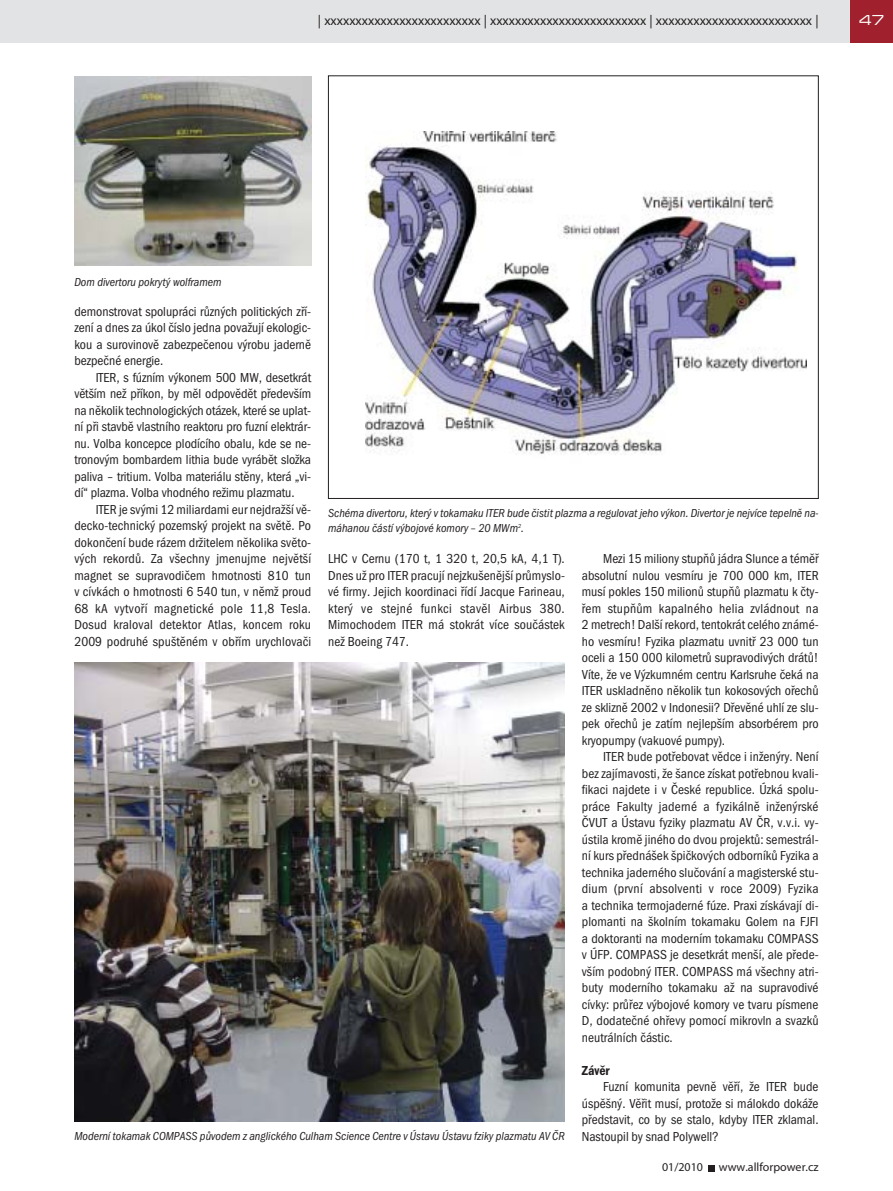
<style>
.page{position:relative;width:893px;height:1191px;background:#fff}
.page>*{position:absolute;margin:0;border:0;box-sizing:border-box;transform-origin:0 0}
.t1{font:500 expanded 15px "Microgramma DOT";color:#fff}
.t2{font:13.5px/16.5px "Franklin Got Itc TOT Boo Con";color:#231f20;text-align:justify}
.t3{font:13.5px "Myriad Pro";color:#231f20}
.t4{font:13.5px "Franklin Got Itc TOT Dem Con";color:#231f20}
.t5{font:12px/14.4px "Franklin Got Itc TOT Boo Con Ita";color:#231f20}
.t6{font:12px "Myriad Pro";color:#231f20}
</style>
<div class="page">
<div style="left:0;top:0;width:850px;height:43px;background:#e2e3e4"></div>
<div style="left:850px;top:0;width:43px;height:43px;background:#a0212d"></div>
<svg style="left:709px;top:1165px;width:6px;height:6px"></svg>
<img style="left:74px;top:76px;width:237px;height:189px">
<img style="left:365px;top:131px;width:441px;height:324px">
<img style="left:74px;top:663px;width:491px;height:458px">
<p class="t3" style="left:318px;top:15px;width:502px">| xxxxxxxxxxxxxxxxxxxxxxxxx | xxxxxxxxxxxxxxxxxxxxxxxxx | xxxxxxxxxxxxxxxxxxxxxxxxx |</p>
<p class="t1" style="left:859px;top:11px;width:26px">47</p>
<p class="t5" style="left:74px;top:276px;width:149px">Dom divertoru pokrytý wolframem</p>
<p class="t2" style="left:74px;top:304px;width:238px">demonstrovat spolupráci různých politických zří&shy;zení a dnes za úkol číslo jedna považují ekologic&shy;kou a surovinově zabezpečenou výrobu jaderně bezpečné energie.</p>
<p class="t2" style="left:74px;top:370px;width:238px;text-indent:21px">ITER, s fúzním výkonem 500 MW, desetkrát větším než příkon, by měl odpovědět především na několik technologických otázek, které se uplat&shy;ní při stavbě vlastního reaktoru pro fuzní elektrár&shy;nu. Volba koncepce plodícího obalu, kde se ne&shy;tronovým bombardem lithia bude vyrábět složka paliva – tritium. Volba materiálu stěny, která „vi&shy;dí“ plazma. Volba vhodného režimu plazmatu.</p>
<p class="t2" style="left:74px;top:502px;width:238px;text-indent:21px">ITER je svými 12 miliardami eur nejdražší vě&shy;decko-technický pozemský projekt na světě. Po dokončení bude rázem držitelem několika světo&shy;vých rekordů. Za všechny jmenujme největší magnet se supravodičem hmotnosti 810 tun v cívkách o hmotnosti 6 540 tun, v němž proud 68 kA vytvoří magnetické pole 11,8 Tesla.<br>Dosud kraloval detektor Atlas, koncem roku 2009 podruhé spuštěném v obřím urychlovači</p>
<p class="t5" style="left:328px;top:507px;width:492px">Schéma divertoru, který v tokamaku ITER bude čistit plazma a regulovat jeho výkon. Divertor je nejvíce tepelně na&shy;máhanou částí výbojové komory – 20 MWm<sup>2</sup>.</p>
<p class="t2" style="left:328px;top:552px;width:238px">LHC v Cernu (170 t, 1 320 t, 20,5 kA, 4,1 T).<br>Dnes už pro ITER pracují nejzkušenější průmyslo&shy;vé firmy. Jejich koordinaci řídí Jacque Farineau, který ve stejné funkci stavěl Airbus 380.<br>Mimochodem ITER má stokrát více součástek než Boeing 747.</p>
<p class="t2" style="left:582px;top:552px;width:238px;text-indent:21px">Mezi 15 miliony stupňů jádra Slunce a téměř absolutní nulou vesmíru je 700 000 km, ITER musí pokles 150 milionů stupňů plazmatu k čty&shy;řem stupňům kapalného helia zvládnout na 2 metrech! Další rekord, tentokrát celého známé&shy;ho vesmíru! Fyzika plazmatu uvnitř 23 000 tun oceli a 150 000 kilometrů supravodivých drátů!<br>Víte, že ve Výzkumném centru Karlsruhe čeká na ITER uskladněno několik tun kokosových ořechů ze sklizně 2002 v Indonesii? Dřevěné uhlí ze slu&shy;pek ořechů je zatím nejlepším absorbérem pro kryopumpy (vakuové pumpy).</p>
<p class="t2" style="left:582px;top:750px;width:238px;text-indent:21px">ITER bude potřebovat vědce i inženýry. Není bez zajímavosti, že šance získat potřebnou kvali&shy;fikaci najdete i v České republice. Úzká spolu&shy;práce Fakulty jaderné a fyzikálně inženýrské ČVUT a Ústavu fyziky plazmatu AV ČR, v.v.i. vy&shy;ústila kromě jiného do dvou projektů: semestrál&shy;ní kurs přednášek špičkových odborníků Fyzika a technika jaderného slučování a magisterské stu&shy;dium (první absolventi v roce 2009) Fyzika a technika termojaderné fúze. Praxi získávají di&shy;plomanti na školním tokamaku Golem na FJFI a doktoranti na moderním tokamaku COMPASS v ÚFP. COMPASS je desetkrát menší, ale přede&shy;vším podobný ITER. COMPASS má všechny atri&shy;buty moderního tokamaku až na supravodivé cívky: průřez výbojové komory ve tvaru písmene D, dodatečné ohřevy pomocí mikrovln a svazků neutrálních částic.</p>
<p class="t4" style="left:582px;top:1066px;width:29px">Závěr</p>
<p class="t2" style="left:582px;top:1080px;width:238px;text-indent:21px">Fuzní komunita pevně věří, že ITER bude úspěšný. Věřit musí, protože si málokdo dokáže představit, co by se stalo, kdyby ITER zklamal.<br>Nastoupil by snad Polywell?</p>
<p class="t5" style="left:74px;top:1130px;width:492px">Moderní tokamak COMPASS původem z anglického Culham Science Centre v Ústavu Ústavu fziky plazmatu AV ČR</p>
<p class="t6" style="left:662px;top:1163px;width:43px">01/2010</p>
<p class="t6" style="left:719px;top:1163px;width:101px">www.allforpower.cz</p>
</div>
